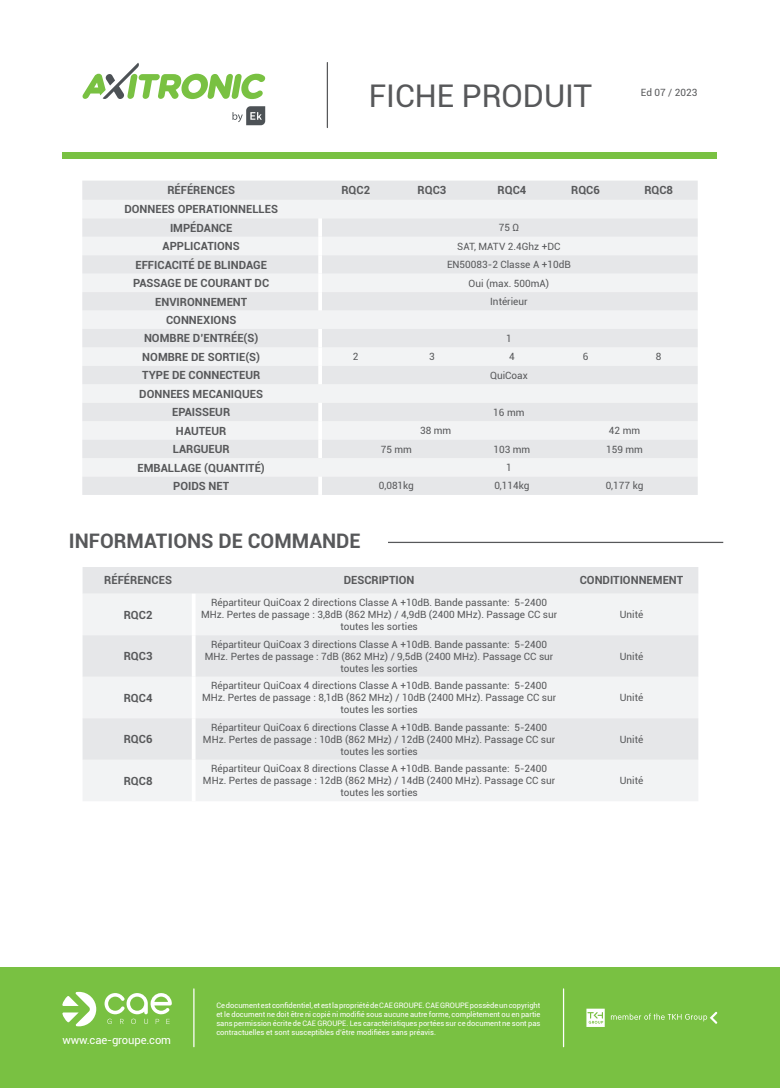
<style>
.page{position:relative;width:780px;height:1088px;background:#fff}
.page>*{position:absolute;margin:0;border:0;box-sizing:border-box;transform-origin:0 0}
.t1{font:31.25px "Roboto";color:#57585a}
.Titre_-_gris{font:700 20px "Roboto";color:#57585a}
.Titre_tableau_-_gris{font:700 11.25px "Roboto";color:#57585a}
.Texte_tableau_-_gris{font:700 11.25px "Roboto";color:#57585a}
.t2{font:11.25px "Roboto";letter-spacing:-.015em;color:#fff}
.Texte_tableau_-_gris-2{font:10px/12px "Roboto";color:#57585a;text-align:center}
.t3{font:7.5px/9px "Roboto";color:#fff;text-align:justify}
</style>
<div class="page">
<hr style="left:89px;top:542px;width:634px;height:1px;background:#57585a">
<div style="left:69px;top:533px;width:318px;height:15px;background:#fff"></div>
<div style="left:83px;top:567px;width:615px;height:27px;background:#e6e7e9"></div>
<div style="left:83px;top:594px;width:615px;height:207px;background:#f2f3f4"></div>
<svg style="left:83px;top:635px;width:615px;height:125px;fill:#e6e7e9"></svg>
<hr style="left:192px;top:594px;width:3px;height:41px;background:#fff">
<hr style="left:192px;top:635px;width:3px;height:42px;background:#fff">
<hr style="left:192px;top:677px;width:3px;height:41px;background:#fff">
<hr style="left:192px;top:718px;width:3px;height:42px;background:#fff">
<hr style="left:192px;top:760px;width:3px;height:41px;background:#fff">
<div style="left:82px;top:181px;width:615px;height:19px;background:#e6e7e9"></div>
<div style="left:83px;top:200px;width:614px;height:18px;background:#f2f3f4"></div>
<svg style="left:82px;top:218px;width:615px;height:277px;fill:#e6e7e9"></svg>
<hr style="left:318px;top:218px;width:4px;height:19px;background:#fff">
<hr style="left:318px;top:237px;width:4px;height:18px;background:#fff">
<hr style="left:318px;top:255px;width:4px;height:19px;background:#fff">
<hr style="left:318px;top:274px;width:4px;height:18px;background:#fff">
<hr style="left:318px;top:292px;width:4px;height:18px;background:#fff">
<hr style="left:318px;top:329px;width:4px;height:18px;background:#fff">
<hr style="left:318px;top:347px;width:4px;height:19px;background:#fff">
<hr style="left:318px;top:366px;width:4px;height:18px;background:#fff">
<hr style="left:318px;top:403px;width:4px;height:18px;background:#fff">
<hr style="left:318px;top:421px;width:4px;height:19px;background:#fff">
<hr style="left:318px;top:440px;width:4px;height:18px;background:#fff">
<hr style="left:318px;top:476px;width:4px;height:19px;background:#fff">
<div style="left:0;top:967px;width:780px;height:121px;background:#79c142"></div>
<hr style="left:193px;top:989px;width:1px;height:58px;background:#fff">
<hr style="left:563px;top:989px;width:1px;height:58px;background:#fff">
<div style="left:63px;top:152px;width:654px;height:6px;background:#79c142"></div>
<hr style="left:327px;top:63px;width:1px;height:65px;background:#57585a">
<svg style="left:611px;top:1012px;width:106px;height:12px"></svg>
<svg style="left:586px;top:1008px;width:18px;height:19px"></svg>
<svg style="left:104px;top:993px;width:68px;height:31px"></svg>
<svg style="left:62px;top:992px;width:34px;height:34px"></svg>
<svg style="left:82px;top:63px;width:183px;height:36px"></svg>
<svg style="left:232px;top:106px;width:33px;height:19px"></svg>
<h1 class="t1" style="left:369px;top:74px;width:225px">FICHE PRODUIT</h1>
<p class="Texte_tableau_-_gris-2" style="left:641px;top:86px;width:58px">Ed 07 / 2023</p>
<p class="Texte_tableau_-_gris" style="left:167px;top:182px;width:69px">RÉFÉRENCES</p>
<p class="Texte_tableau_-_gris" style="left:341px;top:182px;width:30px">RQC2</p>
<p class="Texte_tableau_-_gris" style="left:417px;top:182px;width:30px">RQC3</p>
<p class="Texte_tableau_-_gris" style="left:497px;top:182px;width:30px">RQC4</p>
<p class="Texte_tableau_-_gris" style="left:571px;top:182px;width:30px">RQC6</p>
<p class="Texte_tableau_-_gris" style="left:644px;top:182px;width:30px">RQC8</p>
<p class="Titre_tableau_-_gris" style="left:124px;top:201px;width:155px">DONNEES OPERATIONNELLES</p>
<p class="Titre_tableau_-_gris" style="left:170px;top:220px;width:64px">IMPÉDANCE</p>
<p class="Texte_tableau_-_gris-2" style="left:498px;top:221px;width:22px">75 Ω</p>
<p class="Titre_tableau_-_gris" style="left:162px;top:238px;width:79px">APPLICATIONS</p>
<p class="Texte_tableau_-_gris-2" style="left:457px;top:240px;width:105px">SAT, MATV 2.4Ghz +DC</p>
<p class="Titre_tableau_-_gris" style="left:135px;top:257px;width:133px">EFFICACITÉ DE BLINDAGE</p>
<p class="Texte_tableau_-_gris-2" style="left:447px;top:258px;width:125px">EN50083-2 Classe A +10dB</p>
<p class="Titre_tableau_-_gris" style="left:133px;top:275px;width:137px">PASSAGE DE COURANT DC</p>
<p class="Texte_tableau_-_gris-2" style="left:468px;top:277px;width:82px">Oui (max. 500mA)</p>
<p class="Titre_tableau_-_gris" style="left:155px;top:294px;width:93px">ENVIRONNEMENT</p>
<p class="Texte_tableau_-_gris-2" style="left:490px;top:295px;width:39px">Intérieur</p>
<p class="Titre_tableau_-_gris" style="left:166px;top:312px;width:72px">CONNEXIONS</p>
<p class="Titre_tableau_-_gris" style="left:144px;top:330px;width:116px">NOMBRE D’ENTRÉE(S)</p>
<p class="Texte_tableau_-_gris-2" style="left:506px;top:332px;width:7px">1</p>
<p class="Titre_tableau_-_gris" style="left:142px;top:349px;width:119px">NOMBRE DE SORTIE(S)</p>
<p class="Texte_tableau_-_gris-2" style="left:353px;top:350px;width:7px">2</p>
<p class="Texte_tableau_-_gris-2" style="left:429px;top:350px;width:7px">3</p>
<p class="Texte_tableau_-_gris-2" style="left:509px;top:350px;width:7px">4</p>
<p class="Texte_tableau_-_gris-2" style="left:582px;top:350px;width:7px">6</p>
<p class="Texte_tableau_-_gris-2" style="left:656px;top:350px;width:7px">8</p>
<p class="Titre_tableau_-_gris" style="left:142px;top:367px;width:120px">TYPE DE CONNECTEUR</p>
<p class="Texte_tableau_-_gris-2" style="left:490px;top:369px;width:39px">QuiCoax</p>
<p class="Titre_tableau_-_gris" style="left:139px;top:386px;width:125px">DONNEES MECANIQUES</p>
<p class="Titre_tableau_-_gris" style="left:172px;top:404px;width:59px">EPAISSEUR</p>
<p class="Texte_tableau_-_gris-2" style="left:493px;top:406px;width:33px">16 mm</p>
<p class="Titre_tableau_-_gris" style="left:176px;top:423px;width:52px">HAUTEUR</p>
<p class="Texte_tableau_-_gris-2" style="left:420px;top:424px;width:33px">38 mm</p>
<p class="Texte_tableau_-_gris-2" style="left:609px;top:424px;width:33px">42 mm</p>
<p class="Titre_tableau_-_gris" style="left:173px;top:441px;width:59px">LARGUEUR</p>
<p class="Texte_tableau_-_gris-2" style="left:381px;top:443px;width:33px">75 mm</p>
<p class="Texte_tableau_-_gris-2" style="left:493px;top:443px;width:38px">103 mm</p>
<p class="Texte_tableau_-_gris-2" style="left:606px;top:443px;width:38px">159 mm</p>
<p class="Titre_tableau_-_gris" style="left:137px;top:459px;width:129px">EMBALLAGE (QUANTITÉ)</p>
<p class="Texte_tableau_-_gris-2" style="left:506px;top:461px;width:7px">1</p>
<p class="Titre_tableau_-_gris" style="left:173px;top:478px;width:58px">POIDS NET</p>
<p class="Texte_tableau_-_gris-2" style="left:379px;top:479px;width:37px">0,081kg</p>
<p class="Texte_tableau_-_gris-2" style="left:494px;top:479px;width:37px">0,114kg</p>
<p class="Texte_tableau_-_gris-2" style="left:605px;top:479px;width:39px">0,177 kg</p>
<p class="Titre_-_gris" style="left:69px;top:527px;width:293px">INFORMATIONS DE COMMANDE</p>
<p class="Texte_tableau_-_gris" style="left:104px;top:572px;width:69px">RÉFÉRENCES</p>
<p class="Texte_tableau_-_gris" style="left:343px;top:572px;width:72px">DESCRIPTION</p>
<p class="Texte_tableau_-_gris" style="left:579px;top:572px;width:105px">CONDITIONNEMENT</p>
<p class="Texte_tableau_-_gris" style="left:124px;top:607px;width:30px">RQC2</p>
<p class="Texte_tableau_-_gris-2" style="left:201px;top:596px;width:358px">Répartiteur QuiCoax 2 directions Classe A +10dB. Bande passante: 5-2400<br>MHz. Pertes de passage : 3,8dB (862 MHz) / 4,9dB (2400 MHz). Passage CC sur toutes les sorties</p>
<p class="Texte_tableau_-_gris-2" style="left:619px;top:608px;width:25px">Unité</p>
<p class="Texte_tableau_-_gris" style="left:124px;top:648px;width:30px">RQC3</p>
<p class="Texte_tableau_-_gris-2" style="left:205px;top:638px;width:350px">Répartiteur QuiCoax 3 directions Classe A +10dB. Bande passante: 5-2400<br>MHz. Pertes de passage : 7dB (862 MHz) / 9,5dB (2400 MHz). Passage CC sur toutes les sorties</p>
<p class="Texte_tableau_-_gris" style="left:124px;top:690px;width:30px">RQC4</p>
<p class="Texte_tableau_-_gris-2" style="left:202px;top:679px;width:356px">Répartiteur QuiCoax 4 directions Classe A +10dB. Bande passante: 5-2400<br>MHz. Pertes de passage : 8,1dB (862 MHz) / 10dB (2400 MHz). Passage CC sur toutes les sorties</p>
<p class="Texte_tableau_-_gris-2" style="left:619px;top:650px;width:25px">Unité</p>
<p class="Texte_tableau_-_gris-2" style="left:619px;top:691px;width:25px">Unité</p>
<p class="Texte_tableau_-_gris" style="left:124px;top:731px;width:30px">RQC6</p>
<p class="Texte_tableau_-_gris-2" style="left:203px;top:721px;width:354px">Répartiteur QuiCoax 6 directions Classe A +10dB. Bande passante: 5-2400<br>MHz. Pertes de passage : 10dB (862 MHz) / 12dB (2400 MHz). Passage CC sur toutes les sorties</p>
<p class="Texte_tableau_-_gris-2" style="left:619px;top:733px;width:25px">Unité</p>
<p class="Texte_tableau_-_gris" style="left:124px;top:773px;width:30px">RQC8</p>
<p class="Texte_tableau_-_gris-2" style="left:203px;top:762px;width:354px">Répartiteur QuiCoax 8 directions Classe A +10dB. Bande passante: 5-2400<br>MHz. Pertes de passage : 12dB (862 MHz) / 14dB (2400 MHz). Passage CC sur toutes les sorties</p>
<p class="Texte_tableau_-_gris-2" style="left:619px;top:774px;width:25px">Unité</p>
<p class="t2" style="left:62px;top:1032px;width:110px">www.cae-groupe.com</p>
<p class="t3" style="left:216px;top:1001px;width:325px">Ce document est confidentiel, et est la propriété de CAE GROUPE. CAE GROUPE possède un copyright et le document ne doit être ni copié ni modifié sous aucune autre forme, complètement ou en partie sans permission écrite de CAE GROUPE. Les caractéristiques portées sur ce document ne sont pas contractuelles et sont susceptibles d’être modifiées sans préavis.</p>
</div>
